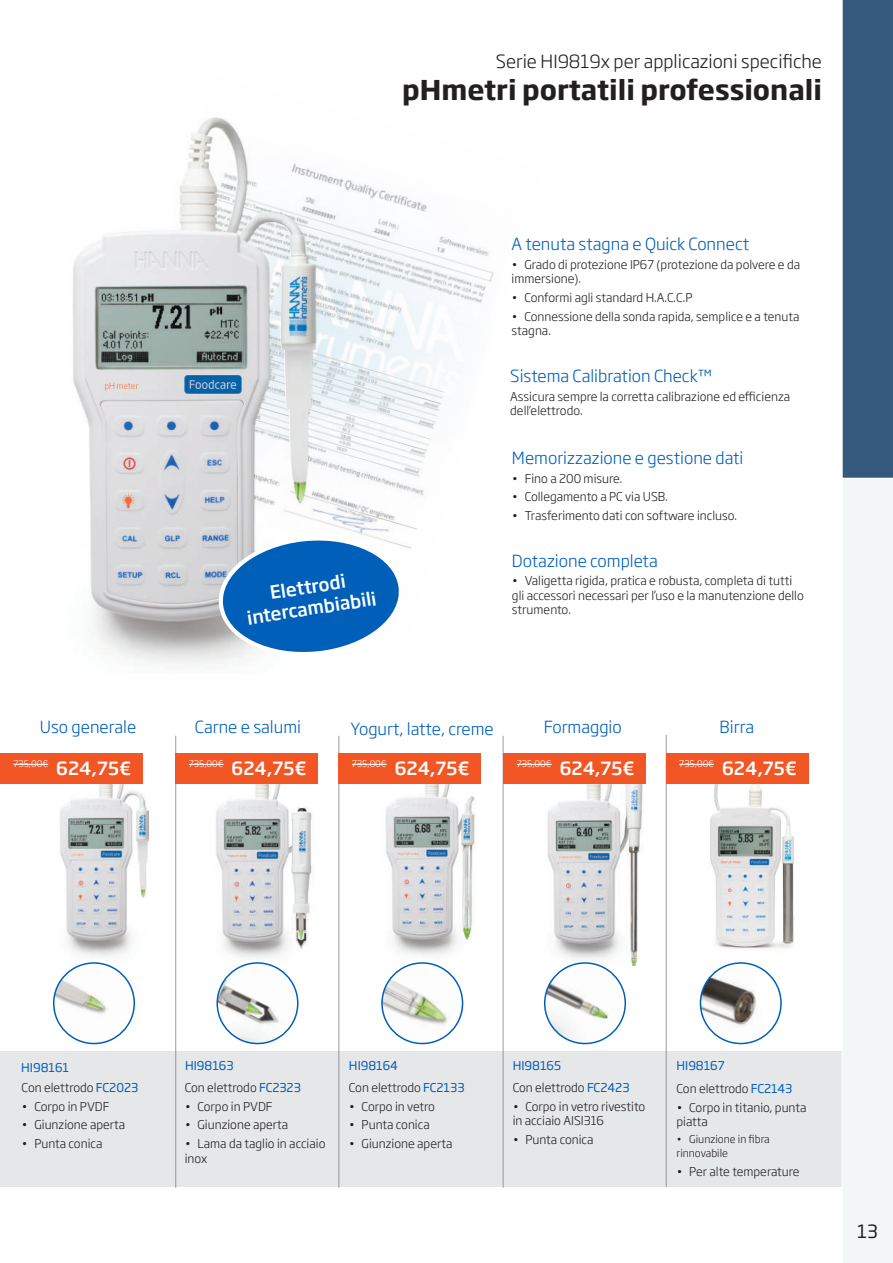
<style>
.page{position:relative;width:893px;height:1263px;background:#fff}
.page>*{position:absolute;margin:0;border:0;box-sizing:border-box;transform-origin:0 0}
.t1{font:700 27px "Soho Gothic Pro";color:#231f20}
.t2{font:500 18px/21.6px "Soho Gothic Pro";color:#fff;text-align:center}
.t3{font:300 18px "Soho Gothic Pro";color:#231f20}
.t4{font:18px "Soho Gothic Pro";color:#231f20}
.t5{font:300 16.5px "Soho Gothic Pro";color:#005fb9}
.t6{font:300 12px/14.4px "Soho Gothic Pro";color:#231f20}
.t7{font:12px "Soho Gothic Pro";color:#005fb9}
.t8{font:300 10.5px/14.4px "Soho Gothic Pro";color:#231f20}
.t9{font:300 9px "Soho Gothic Pro";color:#fff}
.s1{font-weight:400;color:#005fb9}
</style>
<div class="page">
<img style="left:197px;top:117px;width:297px;height:432px">
<img style="left:349px;top:783px;width:132px;height:184px">
<img style="left:204px;top:783px;width:114px;height:183px">
<img style="left:522px;top:783px;width:124px;height:182px">
<img style="left:685px;top:755px;width:124px;height:194px">
<img style="left:48px;top:753px;width:102px;height:214px">
<div style="left:0;top:1052px;width:842px;height:135px;background:#e6e7e9"></div>
<hr style="left:666px;top:735px;width:1px;height:452px;background:#808285">
<hr style="left:503px;top:736px;width:1px;height:452px;background:#808285">
<hr style="left:175px;top:736px;width:1px;height:452px;background:#808285">
<hr style="left:338px;top:736px;width:1px;height:452px;background:#808285">
<img style="left:217px;top:963px;width:81px;height:80px;border-radius:40px">
<div style="left:216px;top:962px;width:82px;height:82px;border:2px solid #005fb9;border-radius:50%"></div>
<img style="left:545px;top:963px;width:80px;height:80px">
<div style="left:544px;top:962px;width:82px;height:82px;border:2px solid #005fb9;border-radius:50%"></div>
<img style="left:382px;top:963px;width:81px;height:80px;border-radius:40px">
<div style="left:381px;top:962px;width:82px;height:82px;border:2px solid #005fb9;border-radius:50%"></div>
<img style="left:54px;top:963px;width:80px;height:80px;border-radius:40px">
<div style="left:53px;top:962px;width:82px;height:82px;border:2px solid #005fb9;border-radius:50%"></div>
<img style="left:700px;top:963px;width:66px;height:80px">
<div style="left:700px;top:962px;width:82px;height:82px;border:2px solid #005fb9;border-radius:50%"></div>
<img style="left:73px;top:133px;width:277px;height:526px">
<svg style="left:217px;top:534px;width:187px;height:124px"></svg>
<div style="left:0;top:753px;width:142px;height:30px;background:#f15624"></div>
<div style="left:175px;top:753px;width:143px;height:30px;background:#f15624"></div>
<div style="left:338px;top:753px;width:143px;height:30px;background:#f15624"></div>
<div style="left:503px;top:753px;width:143px;height:30px;background:#f15624"></div>
<div style="left:666px;top:753px;width:142px;height:30px;background:#f15624"></div>
<hr style="left:13px;top:764px;width:35px;height:1px;background:#fff">
<hr style="left:189px;top:764px;width:35px;height:1px;background:#fff">
<hr style="left:352px;top:764px;width:35px;height:1px;background:#fff">
<hr style="left:517px;top:764px;width:35px;height:1px;background:#fff">
<hr style="left:679px;top:764px;width:35px;height:1px;background:#fff">
<svg style="left:842px;top:0;width:51px;height:1263px"></svg>
<h2 class="t3" style="left:496px;top:47px;width:328px">Serie HI9819x per applicazioni specifiche</h2>
<h1 class="t1" style="left:402px;top:69px;width:421px">pHmetri portatili professionali</h1>
<h2 class="t2" style="left:242px;top:585px;width:132px;rotate:-9deg">Elettrodi intercambiabili</h2>
<h3 class="t5" style="left:512px;top:231px;width:239px">A tenuta stagna e Quick Connect</h3>
<p class="t6" style="left:512px;top:257px;width:290px">• Grado di protezione IP67 (protezione da polvere e da immersione).</p>
<p class="t6" style="left:512px;top:290px;width:182px">• Conformi agli standard H.A.C.C.P</p>
<p class="t6" style="left:512px;top:308px;width:289px">• Connessione della sonda rapida, semplice e a tenuta stagna.</p>
<h3 class="t5" style="left:510px;top:363px;width:203px">Sistema Calibration Check™</h3>
<p class="t6" style="left:510px;top:388px;width:281px">Assicura sempre la corretta calibrazione ed efficienza dell’elettrodo.</p>
<h3 class="t5" style="left:512px;top:445px;width:233px">Memorizzazione e gestione dati</h3>
<p class="t6" style="left:512px;top:470px;width:112px">• Fino a 200 misure.</p>
<p class="t6" style="left:512px;top:489px;width:158px">• Collegamento a PC via USB.</p>
<p class="t6" style="left:512px;top:508px;width:227px">• Trasferimento dati con software incluso.</p>
<h3 class="t5" style="left:512px;top:548px;width:147px">Dotazione completa</h3>
<p class="t6" style="left:512px;top:573px;width:293px">• Valigetta rigida, pratica e robusta, completa di tutti gli accessori necessari per l’uso e la manutenzione dello strumento.</p>
<h3 class="t5" style="left:40px;top:714px;width:98px">Uso generale</h3>
<h3 class="t5" style="left:195px;top:714px;width:108px">Carne e salumi</h3>
<h3 class="t5" style="left:351px;top:716px;width:145px">Yogurt, latte, creme</h3>
<h3 class="t5" style="left:544px;top:714px;width:79px">Formaggio</h3>
<h3 class="t5" style="left:719px;top:714px;width:36px">Birra</h3>
<p class="t9" style="left:13px;top:757px;width:36px">735,00€</p>
<p class="t9" style="left:189px;top:757px;width:36px">735,00€</p>
<p class="t9" style="left:352px;top:757px;width:36px">735,00€</p>
<p class="t9" style="left:517px;top:757px;width:36px">735,00€</p>
<p class="t9" style="left:679px;top:757px;width:36px">735,00€</p>
<h2 class="t2" style="left:56px;top:756px;width:77px">624,75€</h2>
<h2 class="t2" style="left:232px;top:756px;width:77px">624,75€</h2>
<h2 class="t2" style="left:395px;top:756px;width:77px">624,75€</h2>
<h2 class="t2" style="left:560px;top:756px;width:77px">624,75€</h2>
<h2 class="t2" style="left:722px;top:756px;width:77px">624,75€</h2>
<p class="t7" style="left:21px;top:1058px;width:50px">HI98161</p>
<p class="t7" style="left:185px;top:1056px;width:50px">HI98163</p>
<p class="t7" style="left:349px;top:1056px;width:51px">HI98164</p>
<p class="t7" style="left:513px;top:1056px;width:50px">HI98165</p>
<p class="t7" style="left:676px;top:1056px;width:50px">HI98167</p>
<p class="t6" style="left:22px;top:1080px;width:118px">Con elettrodo <span class="s1">FC2023</span></p>
<p class="t6" style="left:22px;top:1098px;width:89px">• Corpo in PVDF</p>
<p class="t6" style="left:22px;top:1117px;width:105px">• Giunzione aperta</p>
<p class="t6" style="left:22px;top:1136px;width:82px">• Punta conica</p>
<p class="t6" style="left:185px;top:1080px;width:118px">Con elettrodo <span class="s1">FC2323</span></p>
<p class="t6" style="left:185px;top:1098px;width:89px">• Corpo in PVDF</p>
<p class="t6" style="left:185px;top:1117px;width:105px">• Giunzione aperta</p>
<p class="t6" style="left:185px;top:1136px;width:142px">• Lama da taglio in acciaio inox</p>
<p class="t6" style="left:349px;top:1080px;width:117px">Con elettrodo <span class="s1">FC2133</span></p>
<p class="t6" style="left:349px;top:1098px;width:88px">• Corpo in vetro</p>
<p class="t6" style="left:349px;top:1117px;width:82px">• Punta conica</p>
<p class="t6" style="left:349px;top:1136px;width:105px">• Giunzione aperta</p>
<p class="t6" style="left:513px;top:1080px;width:118px">Con elettrodo <span class="s1">FC2423</span></p>
<p class="t6" style="left:513px;top:1098px;width:134px">• Corpo in vetro rivestito in acciaio AISI316</p>
<p class="t6" style="left:513px;top:1131px;width:82px">• Punta conica</p>
<p class="t6" style="left:676px;top:1081px;width:117px">Con elettrodo <span class="s1">FC2143</span></p>
<p class="t6" style="left:676px;top:1099px;width:131px">• Corpo in titanio, punta piatta</p>
<p class="t8" style="left:676px;top:1131px;width:95px">• Giunzione in fibra rinnovabile</p>
<p class="t6" style="left:676px;top:1164px;width:125px">• Per alte temperature</p>
<h2 class="t4" style="left:857px;top:1217px;width:22px">13</h2>
</div>
